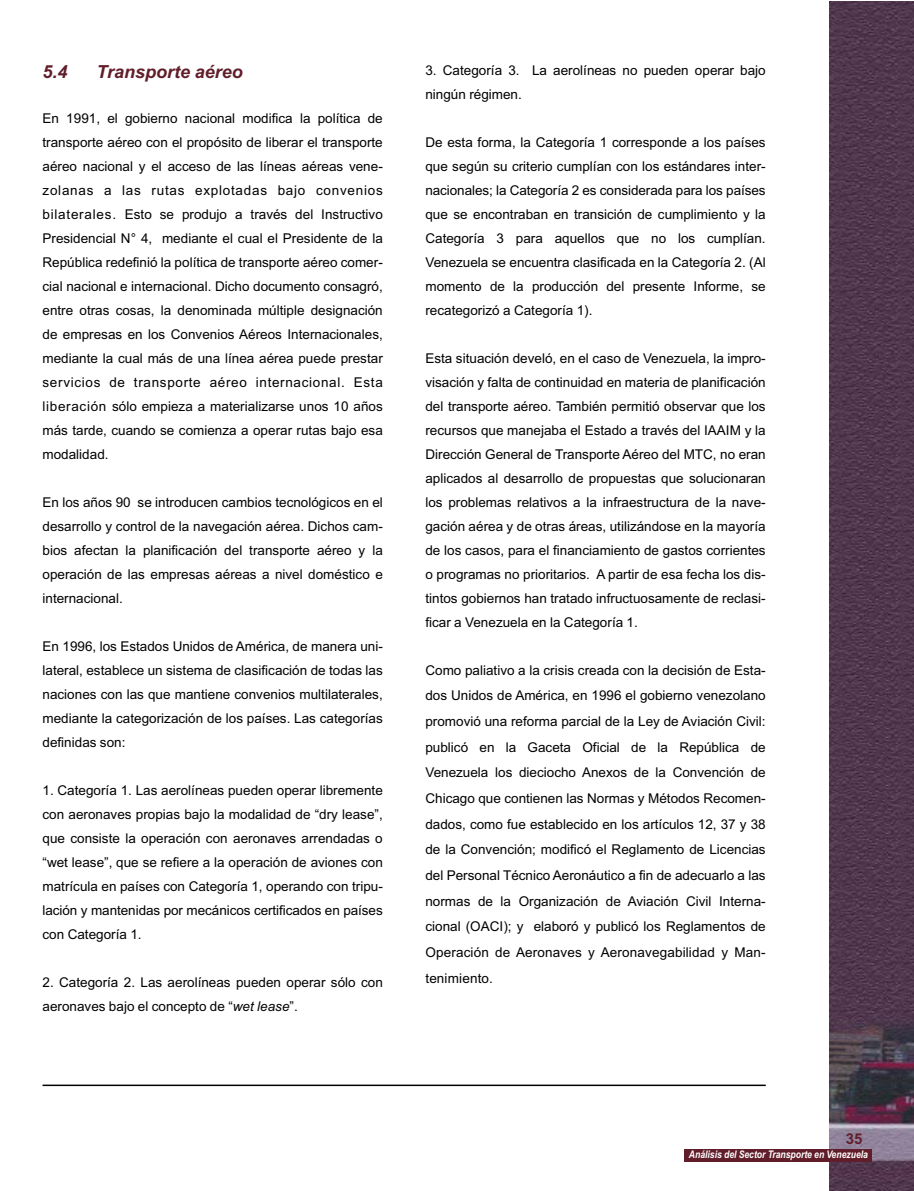
<style>
.page{position:relative;width:914px;height:1191px;background:#fff}
.page>*{position:absolute;margin:0;border:0;box-sizing:border-box;transform-origin:0 0}
.t1{font:18px "Arial Bold Italic MS";color:#611e2a}
.t2{font:15px "Arial Bold MS";color:#611e2a}
.t3{font:13.5px/24px "Arial MS";color:#000;text-align:justify}
.t4{font:italic 700 10.5px "Arial Narrow";color:#fff}
.s1{font-family:"Arial Italic MS"}
</style>
<div class="page">
<img style="left:829px;top:2px;width:85px;height:1189px">
<hr style="left:43px;top:1085px;width:722px;height:1px;background:#000">
<div style="left:685px;top:1149px;width:187px;height:13px;background:#611e2a"></div>
<h1 class="t1" style="left:43px;top:65px;width:27px">5.4</h1>
<h1 class="t1" style="left:97px;top:65px;width:148px">Transporte aéreo</h1>
<p class="t3" style="left:43px;top:107px;width:342px">En 1991, el gobierno nacional modifica la política de transporte aéreo con el propósito de liberar el transporte aéreo nacional y el acceso de las líneas aéreas vene&shy;zolanas a las rutas explotadas bajo convenios bilaterales. Esto se produjo a través del Instructivo Presidencial N° 4, mediante el cual el Presidente de la República redefinió la política de transporte aéreo comer&shy;cial nacional e internacional. Dicho documento consagró, entre otras cosas, la denominada múltiple designación de empresas en los Convenios Aéreos Internacionales, mediante la cual más de una línea aérea puede prestar servicios de transporte aéreo internacional. Esta liberación sólo empieza a materializarse unos 10 años más tarde, cuando se comienza a operar rutas bajo esa modalidad.</p>
<p class="t3" style="left:43px;top:491px;width:342px">En los años 90 se introducen cambios tecnológicos en el desarrollo y control de la navegación aérea. Dichos cam&shy;bios afectan la planificación del transporte aéreo y la operación de las empresas aéreas a nivel doméstico e internacional.</p>
<p class="t3" style="left:43px;top:635px;width:342px">En 1996, los Estados Unidos de América, de manera uni&shy;lateral, establece un sistema de clasificación de todas las naciones con las que mantiene convenios multilaterales, mediante la categorización de los países. Las categorías definidas son:</p>
<p class="t3" style="left:43px;top:779px;width:342px">1. Categoría 1. Las aerolíneas pueden operar libremente con aeronaves propias bajo la modalidad de “dry lease”, que consiste la operación con aeronaves arrendadas o “wet lease”, que se refiere a la operación de aviones con matrícula en países con Categoría 1, operando con tripu&shy;lación y mantenidas por mecánicos certificados en países con Categoría 1.</p>
<p class="t3" style="left:43px;top:971px;width:342px">2. Categoría 2. Las aerolíneas pueden operar sólo con aeronaves bajo el concepto de “<span class="s1">wet lease</span>”.</p>
<p class="t3" style="left:425px;top:59px;width:342px">3. Categoría 3. La aerolíneas no pueden operar bajo ningún régimen.</p>
<p class="t3" style="left:425px;top:131px;width:342px">De esta forma, la Categoría 1 corresponde a los países que según su criterio cumplían con los estándares inter&shy;nacionales; la Categoría 2 es considerada para los países que se encontraban en transición de cumplimiento y la Categoría 3 para aquellos que no los cumplían.<br>Venezuela se encuentra clasificada en la Categoría 2. (Al momento de la producción del presente Informe, se recategorizó a Categoría 1).</p>
<p class="t3" style="left:425px;top:347px;width:342px">Esta situación develó, en el caso de Venezuela, la impro&shy;visación y falta de continuidad en materia de planificación del transporte aéreo. También permitió observar que los recursos que manejaba el Estado a través del IAAIM y la Dirección General de Transporte Aéreo del MTC, no eran aplicados al desarrollo de propuestas que solucionaran los problemas relativos a la infraestructura de la nave&shy;gación aérea y de otras áreas, utilizándose en la mayoría de los casos, para el financiamiento de gastos corrientes o programas no prioritarios. A partir de esa fecha los dis&shy;tintos gobiernos han tratado infructuosamente de reclasi&shy;ficar a Venezuela en la Categoría 1.</p>
<p class="t3" style="left:425px;top:659px;width:342px;line-height:25.7px">Como paliativo a la crisis creada con la decisión de Esta&shy;dos Unidos de América, en 1996 el gobierno venezolano promovió una reforma parcial de la Ley de Aviación Civil: publicó en la Gaceta Oficial de la República de Venezuela los dieciocho Anexos de la Convención de Chicago que contienen las Normas y Métodos Recomen&shy;dados, como fue establecido en los artículos 12, 37 y 38 de la Convención; modificó el Reglamento de Licencias del Personal Técnico Aeronáutico a fin de adecuarlo a las normas de la Organización de Aviación Civil Interna&shy;cional (OACI); y elaboró y publicó los Reglamentos de Operación de Aeronaves y Aeronavegabilidad y Man&shy;tenimiento.</p>
<p class="t2" style="left:845px;top:1133px;width:18px">35</p>
<p class="t4" style="left:689px;top:1151px;width:181px">Análisis del Sector Transporte en Venezuela</p>
</div>
